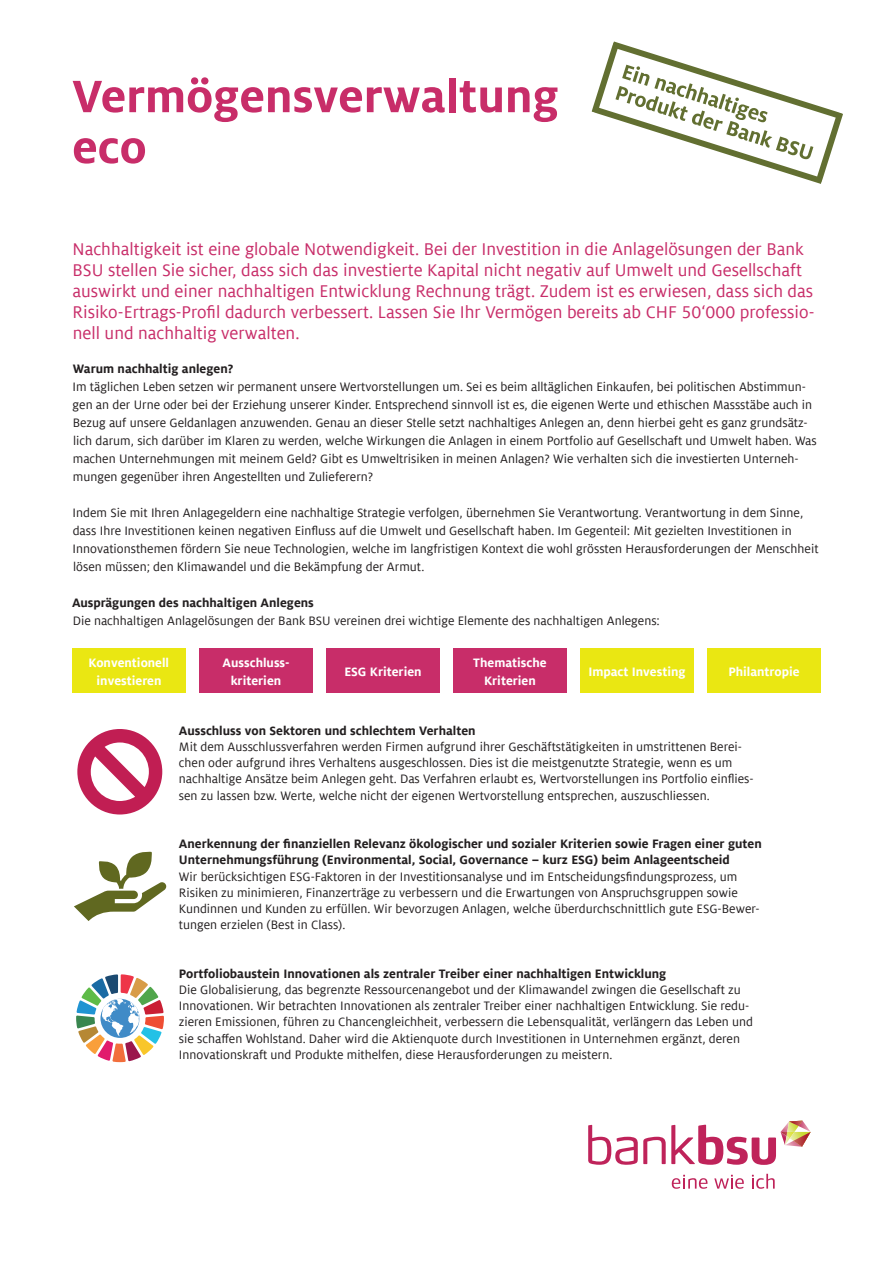
<style>
.page{position:relative;width:893px;height:1263px;background:#fff}
.page>*{position:absolute;margin:0;border:0;box-sizing:border-box;transform-origin:0 0}
.t1{font:700 50.25px/51px "Milo Offc";color:#c82d69}
.t2{font:18.75px/21px "Milo Offc";color:#c82d69}
.t3{font:13.5px/16.2px "Milo Offc";color:#231f20}
.t4{font:700 13.5px/16.2px "Milo Offc";color:#231f20}
.t5{font:700 13.5px "Milo Offc";color:#fff}
</style>
<div class="page">
<svg style="left:672px;top:1175px;width:35px;height:14px"></svg>
<svg style="left:714px;top:1175px;width:30px;height:14px"></svg>
<svg style="left:752px;top:1174px;width:23px;height:15px"></svg>
<svg style="left:588px;top:1121px;width:223px;height:44px"></svg>
<div style="left:199px;top:648px;width:114px;height:45px;background:#c82d69"></div>
<div style="left:326px;top:648px;width:114px;height:45px;background:#c82d69"></div>
<div style="left:453px;top:648px;width:114px;height:45px;background:#c82d69"></div>
<div style="left:580px;top:648px;width:114px;height:45px;background:#eae712"></div>
<div style="left:72px;top:648px;width:114px;height:45px;background:#eae712"></div>
<div style="left:707px;top:648px;width:114px;height:45px;background:#eae712"></div>
<svg style="left:76px;top:974px;width:88px;height:88px"></svg>
<svg style="left:74px;top:851px;width:92px;height:70px"></svg>
<svg style="left:77px;top:729px;width:85px;height:85px"></svg>
<svg style="left:592px;top:41px;width:251px;height:143px"></svg>
<p class="t1" style="left:72px;top:71px;width:488px">Vermögensverwaltung eco</p>
<p class="t2" style="left:72px;top:239px;width:743px">Nachhaltigkeit ist eine globale Notwendigkeit. Bei der Investition in die Anlagelösungen der Bank BSU stellen Sie sicher, dass sich das investierte Kapital nicht negativ auf Umwelt und Gesellschaft auswirkt und einer nachhaltigen Entwicklung Rechnung trägt. Zudem ist es erwiesen, dass sich das Risiko-Ertrags-Profil dadurch verbessert. Lassen Sie Ihr Vermögen bereits ab CHF 50‘000 professio&shy;nell und nachhaltig verwalten.</p>
<p class="t4" style="left:73px;top:361px;width:162px">Warum nachhaltig anlegen?</p>
<p class="t3" style="left:73px;top:378px;width:746px;line-height:18px">Im täglichen Leben setzen wir permanent unsere Wertvorstellungen um. Sei es beim alltäglichen Einkaufen, bei politischen Abstimmun&shy;gen an der Urne oder bei der Erziehung unserer Kinder. Entsprechend sinnvoll ist es, die eigenen Werte und ethischen Massstäbe auch in Bezug auf unsere Geldanlagen anzuwenden. Genau an dieser Stelle setzt nachhaltiges Anlegen an, denn hierbei geht es ganz grundsätz&shy;lich darum, sich darüber im Klaren zu werden, welche Wirkungen die Anlagen in einem Portfolio auf Gesellschaft und Umwelt haben. Was machen Unternehmungen mit meinem Geld? Gibt es Umweltrisiken in meinen Anlagen? Wie verhalten sich die investierten Unterneh&shy;mungen gegenüber ihren Angestellten und Zulieferern?</p>
<p class="t3" style="left:73px;top:504px;width:747px;line-height:18px">Indem Sie mit Ihren Anlagegeldern eine nachhaltige Strategie verfolgen, übernehmen Sie Verantwortung. Verantwortung in dem Sinne, dass Ihre Investitionen keinen negativen Einfluss auf die Umwelt und Gesellschaft haben. Im Gegenteil: Mit gezielten Investitionen in Innovationsthemen fördern Sie neue Technologien, welche im langfristigen Kontext die wohl grössten Herausforderungen der Menschheit lösen müssen; den Klimawandel und die Bekämpfung der Armut.</p>
<p class="t4" style="left:72px;top:595px;width:243px">Ausprägungen des nachhaltigen Anlegens</p>
<p class="t3" style="left:73px;top:613px;width:589px">Die nachhaltigen Anlagelösungen der Bank BSU vereinen drei wichtige Elemente des nachhaltigen Anlegens:</p>
<p class="t5" style="left:88px;top:655px;width:82px">Konventionell</p>
<p class="t5" style="left:97px;top:673px;width:66px">investieren</p>
<p class="t5" style="left:222px;top:655px;width:69px">Ausschluss-</p>
<p class="t5" style="left:231px;top:673px;width:52px">kriterien</p>
<p class="t5" style="left:344px;top:664px;width:79px">ESG Kriterien</p>
<p class="t5" style="left:473px;top:655px;width:75px">Thematische</p>
<p class="t5" style="left:484px;top:673px;width:53px">Kriterien</p>
<p class="t5" style="left:588px;top:664px;width:99px">Impact Investing</p>
<p class="t5" style="left:728px;top:664px;width:73px">Philantropie</p>
<p class="t4" style="left:179px;top:722px;width:298px">Ausschluss von Sektoren und schlechtem Verhalten</p>
<p class="t3" style="left:179px;top:739px;width:576px">Mit dem Ausschlussverfahren werden Firmen aufgrund ihrer Geschäftstätigkeiten in umstrittenen Berei&shy;chen oder aufgrund ihres Verhaltens ausgeschlossen. Dies ist die meistgenutzte Strategie, wenn es um nachhaltige Ansätze beim Anlegen geht. Das Verfahren erlaubt es, Wertvorstellungen ins Portfolio einflies&shy;sen zu lassen bzw. Werte, welche nicht der eigenen Wertvorstellung entsprechen, auszuschliessen.</p>
<p class="t4" style="left:179px;top:836px;width:584px">Anerkennung der finanziellen Relevanz ökologischer und sozialer Kriterien sowie Fragen einer guten<br>Unternehmungsführung (Environmental, Social, Governance – kurz ESG) beim Anlageentscheid</p>
<p class="t3" style="left:179px;top:868px;width:582px">Wir berücksichtigen ESG-Faktoren in der Investitionsanalyse und im Entscheidungsfindungsprozess, um Risiken zu minimieren, Finanzerträge zu verbessern und die Erwartungen von Anspruchsgruppen sowie Kundinnen und Kunden zu erfüllen. Wir bevorzugen Anlagen, welche überdurchschnittlich gute ESG-Bewer&shy;tungen erzielen (Best in Class).</p>
<p class="t4" style="left:179px;top:965px;width:489px">Portfoliobaustein Innovationen als zentraler Treiber einer nachhaltigen Entwicklung</p>
<p class="t3" style="left:179px;top:982px;width:576px">Die Globalisierung, das begrenzte Ressourcenangebot und der Klimawandel zwingen die Gesellschaft zu Innovationen. Wir betrachten Innovationen als zentraler Treiber einer nachhaltigen Entwicklung. Sie redu&shy;zieren Emissionen, führen zu Chancengleichheit, verbessern die Lebensqualität, verlängern das Leben und sie schaffen Wohlstand. Daher wird die Aktienquote durch Investitionen in Unternehmen ergänzt, deren Innovationskraft und Produkte mithelfen, diese Herausforderungen zu meistern.</p>
</div>
